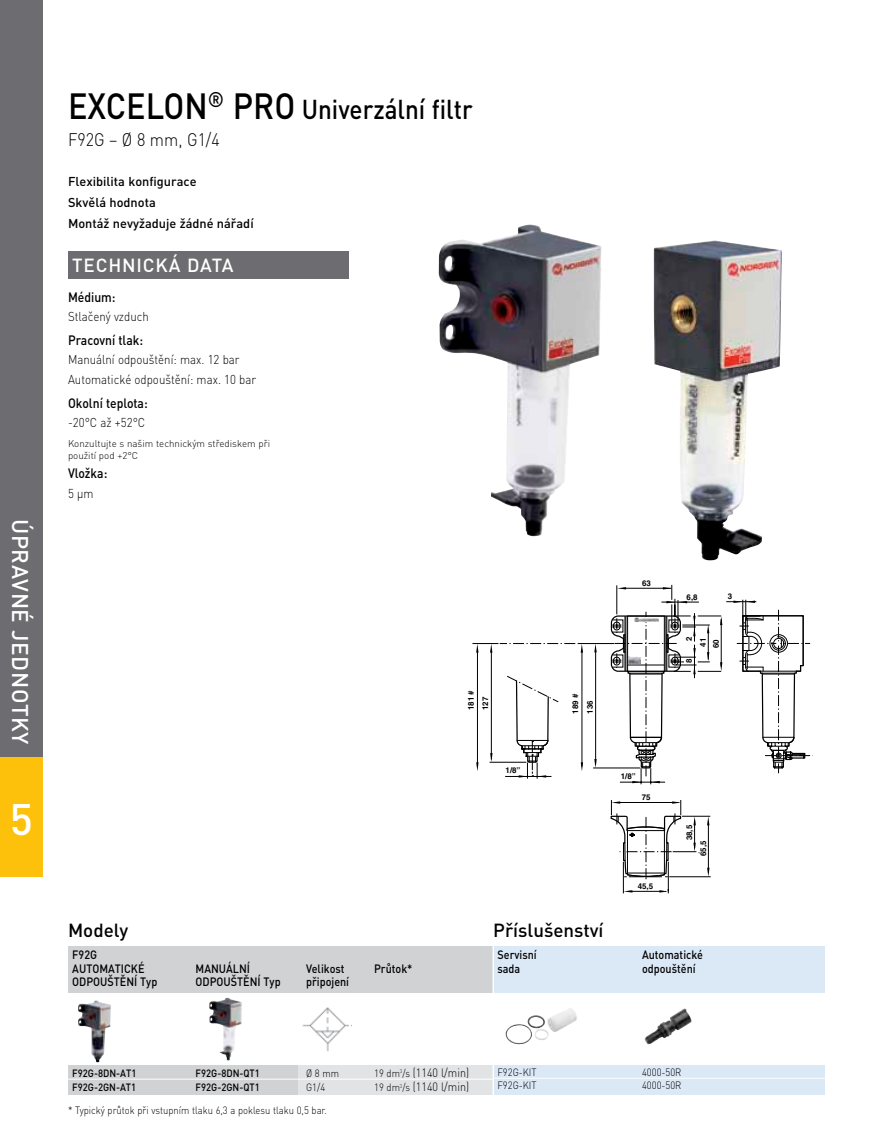
<style>
.page{position:relative;width:893px;height:1123px;background:#fff}
.page>*{position:absolute;margin:0;border:0;box-sizing:border-box;transform-origin:0 0}
.t1{font:500 43.5px "DIN";color:#fff}
.t2{font:500 27px "DINCE";color:#000;scale:.9 1}
.t3{font:500 22.5px "DIN";letter-spacing:.025em;color:#fff}
.t4{font:500 18.75px "DINCE";color:#000}
.t5{font:500 18.75px "DINCE";letter-spacing:.045em;color:#fff}
.t6{font:300 18px "DINCE";color:#000;scale:.9 1}
.t7{font:500 13.5px "DINCE";color:#000;scale:.9 1}
.t8{font:300 12.75px/19.5px "DINCE";color:#000;scale:.9 1}
.t9{font:500 12.75px/20.7px "DINCE";color:#000}
.t10{font:500 12px/13.5px "DINCE";color:#000;scale:.9 1}
.t11{font:300 12px "DINCE";color:#000;scale:.9 1}
.t12{font:300 10.5px "DINCE";color:#000;scale:.9 1}
.t13{font:500 10.5px "DINCE";color:#000;scale:.9 1}
.t14{font:300 9.75px/11.6px "DINCE";color:#000}
.t15{font:700 7.95px/14.5px "Norgren";color:#000}
.s1{font-size:36px}
.s2{font-family:"DIN"}
.s3{font-size:10.5px}
</style>
<div class="page">
<div style="left:0;top:0;width:43px;height:757px;background:#6d6d71"></div>
<div style="left:0;top:757px;width:43px;height:119px;background:#fec10b"></div>
<img style="left:439px;top:224px;width:163px;height:312px">
<img style="left:654px;top:240px;width:128px;height:320px">
<img style="left:302px;top:1007px;width:47px;height:44px">
<img style="left:78px;top:1000px;width:33px;height:62px">
<img style="left:209px;top:997px;width:33px;height:63px">
<img style="left:506px;top:1008px;width:71px;height:37px">
<img style="left:644px;top:1008px;width:48px;height:36px">
<div style="left:68px;top:1065px;width:425px;height:30px;background:#e1e3e4"></div>
<div style="left:68px;top:946px;width:425px;height:47px;background:#d1d2d4"></div>
<div style="left:68px;top:1065px;width:230px;height:30px;background:#d1d2d4"></div>
<div style="left:493px;top:1065px;width:332px;height:30px;background:#dbe8f6"></div>
<div style="left:493px;top:946px;width:332px;height:47px;background:#dbe8f6"></div>
<hr style="left:492px;top:944px;width:2px;height:160px;background:#fff">
<hr style="left:669px;top:876px;width:42px;height:1px;background:#000">
<hr style="left:578px;top:643px;width:36px;height:1px;background:#000">
<hr style="left:593px;top:767px;width:47px;height:1px;background:#000">
<hr style="left:490px;top:762px;width:36px;height:1px;background:#000">
<svg style="left:610px;top:800px;width:100px;height:94px"></svg>
<hr style="left:726px;top:601px;width:30px;height:1px;background:#000">
<svg style="left:733px;top:599px;width:80px;height:174px"></svg>
<hr style="left:595px;top:649px;width:1px;height:115px;background:#000">
<svg style="left:594px;top:759px;width:3px;height:9px"></svg>
<svg style="left:594px;top:644px;width:3px;height:8px"></svg>
<hr style="left:491px;top:650px;width:1px;height:109px;background:#000">
<svg style="left:490px;top:753px;width:3px;height:9px"></svg>
<hr style="left:477px;top:650px;width:1px;height:116px;background:#000">
<svg style="left:476px;top:762px;width:3px;height:9px"></svg>
<svg style="left:472px;top:643px;width:103px;height:9px"></svg>
<hr style="left:582px;top:650px;width:1px;height:116px;background:#000">
<svg style="left:581px;top:762px;width:2px;height:9px"></svg>
<svg style="left:581px;top:644px;width:2px;height:8px"></svg>
<hr style="left:505px;top:776px;width:46px;height:1px;background:#000">
<svg style="left:507px;top:676px;width:52px;height:102px"></svg>
<svg style="left:610px;top:585px;width:112px;height:199px"></svg>
<div style="left:68px;top:251px;width:281px;height:28px;background:#6d6d71"></div>
<hr style="left:493px;top:1077px;width:332px;height:1px;background:#fff">
<hr style="left:68px;top:1078px;width:425px;height:1px;background:#fff">
<h3 class="t3" style="left:35px;top:519px;width:227px;rotate:90deg">ÚPRAVNÉ JEDNOTKY</h3>
<h1 class="t1" style="left:10px;top:791px;width:25px">5</h1>
<h2 class="t2" style="left:68px;top:92px;width:451px"><span class="s1">EXCELON</span><sup>®</sup> <span class="s1">PRO</span> U niverzální filtr</h2>
<h3 class="t6" style="left:68px;top:128px;width:170px">F92G – <span class="s2">Ø</span> 8 mm, G1/4</h3>
<p class="t9" style="left:68px;top:171px;width:187px">Flexibilita konfigurace<br>Skvělá hodnota<br>Montáž nevyžaduje žádné nářadí</p>
<h3 class="t5" style="left:72px;top:253px;width:163px">TECHNICKÁ DATA</h3>
<p class="t7" style="left:68px;top:288px;width:54px">Médium:</p>
<p class="t8" style="left:68px;top:307px;width:91px">Stlačený vzduch</p>
<p class="t7" style="left:68px;top:331px;width:85px">Pracovní tlak:</p>
<p class="t8" style="left:68px;top:350px;width:211px">Manuální odpouštění: max. 12 bar<br>Automatické odpouštění: max. 10 bar</p>
<p class="t7" style="left:68px;top:394px;width:90px">Okolní teplota:</p>
<p class="t8" style="left:68px;top:413px;width:87px">-20°C až +52°C</p>
<p class="t14" style="left:68px;top:438px;width:204px">Konzultujte s našim technickým střediskem při použití pod +2°C</p>
<p class="t7" style="left:68px;top:464px;width:45px">Vložka:</p>
<p class="t8" style="left:68px;top:483px;width:30px">5 <span class="s2">µ</span>m</p>
<p class="t15" style="left:464px;top:710px;width:21px;line-height:14.1px;rotate:-90deg">181 #<br>127</p>
<p class="t15" style="left:506px;top:763px;width:16px">1/8”</p>
<p class="t15" style="left:642px;top:575px;width:10px">63</p>
<p class="t15" style="left:568px;top:713px;width:21px;rotate:-90deg">189 #<br>136</p>
<p class="t15" style="left:621px;top:769px;width:16px">1/8”</p>
<p class="t15" style="left:642px;top:789px;width:10px">75</p>
<p class="t15" style="left:638px;top:878px;width:17px">45,5</p>
<p class="t15" style="left:687px;top:589px;width:13px">6,8</p>
<p class="t15" style="left:728px;top:589px;width:6px">3</p>
<p class="t15" style="left:682px;top:641px;width:6px;rotate:-90deg">2</p>
<p class="t15" style="left:682px;top:663px;width:6px;rotate:-90deg">8</p>
<p class="t15" style="left:696px;top:647px;width:10px;rotate:-90deg">41</p>
<p class="t15" style="left:709px;top:648px;width:10px;rotate:-90deg">60</p>
<p class="t15" style="left:682px;top:840px;width:17px;rotate:-90deg">38,5</p>
<p class="t15" style="left:696px;top:856px;width:17px;rotate:-90deg">65,5</p>
<h3 class="t4" style="left:68px;top:917px;width:62px">Modely</h3>
<h3 class="t4" style="left:493px;top:917px;width:112px">Příslušenství</h3>
<p class="t10" style="left:497px;top:947px;width:45px">Servisní</p>
<p class="t10" style="left:642px;top:947px;width:69px">Automatické</p>
<p class="t10" style="left:497px;top:961px;width:27px">sada</p>
<p class="t10" style="left:642px;top:961px;width:61px">odpouštění</p>
<p class="t10" style="left:72px;top:947px;width:29px">F92G<br>Automatické</p>
<p class="t10" style="left:196px;top:961px;width:62px">Man uáln í</p>
<p class="t10" style="left:306px;top:961px;width:44px">Velikost</p>
<p class="t10" style="left:374px;top:961px;width:44px">Průtok*</p>
<p class="t10" style="left:72px;top:974px;width:9px">odpo</p>
<p class="t10" style="left:100px;top:974px;width:80px">uštěn í Typ odpo</p>
<p class="t10" style="left:224px;top:974px;width:65px">uštěn í Typ</p>
<p class="t10" style="left:306px;top:974px;width:49px">připojení</p>
<p class="t13" style="left:72px;top:1066px;width:73px">F92G-8DN-AT1</p>
<p class="t13" style="left:196px;top:1066px;width:73px">F92G-8DN-QT1</p>
<p class="t12" style="left:306px;top:1066px;width:38px"><span class="s2">Ø</span> 8 mm</p>
<p class="t11" style="left:374px;top:1065px;width:107px"><span class="s3">19 dm</span><sup>3</sup><span class="s3">/s</span> (1140 l/min)</p>
<p class="t13" style="left:72px;top:1080px;width:73px">F92G-2GN-AT1</p>
<p class="t13" style="left:196px;top:1080px;width:73px">F92G-2GN-QT1</p>
<p class="t12" style="left:306px;top:1080px;width:23px">G1/4</p>
<p class="t11" style="left:374px;top:1079px;width:107px"><span class="s3">19 dm</span><sup>3</sup><span class="s3">/s</span> (1140 l/min)</p>
<p class="t12" style="left:68px;top:1103px;width:289px">* Typický průtok při vstupním tlaku 6,3 a poklesu tlaku 0,5 bar.</p>
<p class="t12" style="left:497px;top:1065px;width:45px">F92G-KIT</p>
<p class="t12" style="left:642px;top:1065px;width:45px">4000-50R</p>
<p class="t12" style="left:497px;top:1079px;width:45px">F92G-KIT</p>
<p class="t12" style="left:642px;top:1079px;width:45px">4000-50R</p>
</div>
